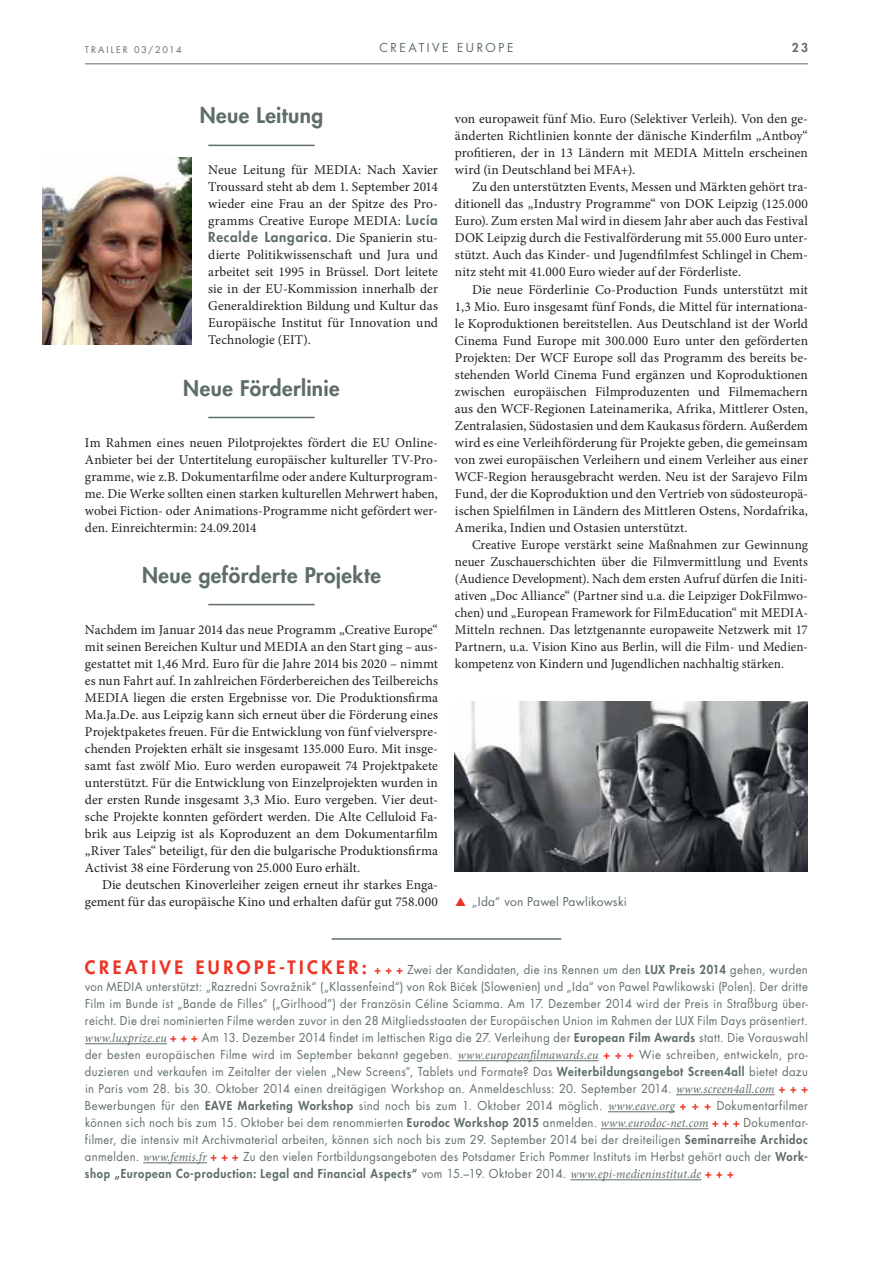
<style>
.page{position:relative;width:893px;height:1263px;background:#fff}
.page>*{position:absolute;margin:0;border:0;box-sizing:border-box;transform-origin:0 0}
.t1{font:800 21px "Futura Std";letter-spacing:.02em;color:#5e6e66}
.t2{font:13.5px/17px "Minion Pro";color:#231f20;text-align:justify}
.t3{font:12px/17px "Futura Std";letter-spacing:.035em;color:#5e6e66;text-align:justify;scale:.94 1}
.t4{font:12px "Futura Std";letter-spacing:.01em;color:#5e6e66}
.t5{font:12px "Futura Std";letter-spacing:.205em;color:#5e6e66}
.t6{font:800 12px "Futura Std";color:#5e6e66}
.t7{font:9px "Futura Std";letter-spacing:.215em;color:#5e6e66}
.s1{font-family:"Futura Std";font-weight:800;color:#5e6e66}
.s2{font-weight:800;font-size:18px;color:#ee3424}
.s3{font-weight:800;color:#ee3424}
.s4{font-weight:800}
.s5{font-weight:300;font-style:italic}
.s6{font-family:"Minion Pro";font-style:italic;font-size:12.75px}
</style>
<div class="page">
<hr style="left:85px;top:63px;width:723px;height:1px;background:#5e6e66">
<hr style="left:208px;top:145px;width:107px;height:1px;background:#5e6e66">
<hr style="left:208px;top:417px;width:107px;height:1px;background:#5e6e66">
<hr style="left:208px;top:604px;width:107px;height:1px;background:#5e6e66">
<hr style="left:332px;top:938px;width:229px;height:2px;background:#5e6e66">
<hr style="left:85px;top:1043px;width:82px;height:1px;background:#5e6e66">
<hr style="left:458px;top:1060px;width:140px;height:1px;background:#5e6e66">
<hr style="left:676px;top:1094px;width:98px;height:1px;background:#5e6e66">
<hr style="left:608px;top:1111px;width:67px;height:1px;background:#5e6e66">
<hr style="left:601px;top:1128px;width:108px;height:1px;background:#5e6e66">
<hr style="left:143px;top:1163px;width:64px;height:1px;background:#5e6e66">
<hr style="left:570px;top:1180px;width:131px;height:1px;background:#5e6e66">
<img style="left:42px;top:157px;width:149px;height:187px">
<img style="left:455px;top:702px;width:353px;height:170px">
<p class="t7" style="left:85px;top:45px;width:98px">TRAILER 03/2014</p>
<p class="t5" style="left:379px;top:42px;width:135px">CREATIVE EUROPE</p>
<p class="t6" style="left:792px;top:42px;width:18px">23</p>
<h1 class="t1" style="left:200px;top:106px;width:125px">Neue Leitung</h1>
<p class="t2" style="left:208px;top:163px;width:231px">Neue Leitung für MEDIA: Nach Xavier Troussard steht ab dem 1. September 2014 wieder eine Frau an der Spitze des Pro&shy;gramms Creative Europe MEDIA: <span class="s1">Lucía Recalde Langarica</span>. Die Spanierin stu&shy;dierte Politikwissenschaft und Jura und arbeitet seit 1995 in Brüssel. Dort leitete sie in der EU-Kommission innerhalb der Generaldirektion Bildung und Kultur das Europäische Institut für Innovation und Technologie (EIT).</p>
<h1 class="t1" style="left:183px;top:378px;width:158px">Neue Förderlinie</h1>
<p class="t2" style="left:85px;top:435px;width:354px">Im Rahmen eines neuen Pilotprojektes fördert die EU Online-Anbieter bei der Untertitelung europäischer kultureller TV-Pro&shy;gramme, wie z.B. Dokumentarfilme oder andere Kulturprogram&shy;me. Die Werke sollten einen starken kulturellen Mehrwert haben, wobei Fiction- oder Animations-Programme nicht gefördert wer&shy;den. Einreichtermin: 24.09.2014</p>
<h1 class="t1" style="left:142px;top:565px;width:240px">Neue geförderte Projekte</h1>
<p class="t2" style="left:85px;top:622px;width:355px">Nachdem im Januar 2014 das neue Programm „Creative Europe“ mit seinen Bereichen Kultur und MEDIA an den Start ging – aus&shy;gestattet mit 1,46 Mrd. Euro für die Jahre 2014 bis 2020 – nimmt es nun Fahrt auf. In zahlreichen Förderbereichen des Teilbereichs MEDIA liegen die ersten Ergebnisse vor. Die Produktionsfirma Ma.Ja.De. aus Leipzig kann sich erneut über die Förderung eines Projektpaketes freuen. Für die Entwicklung von fünf vielverspre&shy;chenden Projekten erhält sie insgesamt 135.000 Euro. Mit insge&shy;samt fast zwölf Mio. Euro werden europaweit 74 Projektpakete unterstützt. Für die Entwicklung von Einzelprojekten wurden in der ersten Runde insgesamt 3,3 Mio. Euro vergeben. Vier deut&shy;sche Projekte konnten gefördert werden. Die Alte Celluloid Fa&shy;brik aus Leipzig ist als Koproduzent an dem Dokumentarfilm „River Tales“ beteiligt, für den die bulgarische Produktionsfirma Activist 38 eine Förderung von 25.000 Euro erhält.</p>
<p class="t2" style="left:85px;top:877px;width:354px;text-align:right">Die deutschen Kinoverleiher zeigen erneut ihr starkes Enga&shy;gement für das europäische Kino und erhalten dafür gut 758.000</p>
<p class="t2" style="left:455px;top:112px;width:354px">von europaweit fünf Mio. Euro (Selektiver Verleih). Von den ge&shy;änderten Richtlinien konnte der dänische Kinderfilm „Antboy“ profitieren, der in 13 Ländern mit MEDIA Mitteln erscheinen wird (in Deutschland bei MFA+).</p>
<p class="t2" style="left:455px;top:180px;width:355px;text-indent:17px">Zu den unterstützten Events, Messen und Märkten gehört tra&shy;ditionell das „Industry Programme“ von DOK Leipzig (125.000<br>Euro). Zum ersten Mal wird in diesem Jahr aber auch das Festival DOK Leipzig durch die Festivalförderung mit 55.000 Euro unter&shy;stützt. Auch das Kinder- und Jugendfilmfest Schlingel in Chem&shy;nitz steht mit 41.000 Euro wieder auf der Förderliste.</p>
<p class="t2" style="left:455px;top:282px;width:355px;text-indent:17px">Die neue Förderlinie Co-Production Funds unterstützt mit 1,3 Mio. Euro insgesamt fünf Fonds, die Mittel für internationa&shy;le Koproduktionen bereitstellen. Aus Deutschland ist der World Cinema Fund Europe mit 300.000 Euro unter den geförderten Projekten: Der WCF Europe soll das Programm des bereits be&shy;stehenden World Cinema Fund ergänzen und Koproduktionen zwischen europäischen Filmproduzenten und Filmemachern aus den WCF-Regionen Lateinamerika, Afrika, Mittlerer Osten, Zentralasien, Südostasien und dem Kaukasus fördern. Außerdem wird es eine Verleihförderung für Projekte geben, die gemeinsam von zwei europäischen Verleihern und einem Verleiher aus einer WCF-Region herausgebracht werden. Neu ist der Sarajevo Film Fund, der die Koproduktion und den Vertrieb von südosteuropä&shy;ischen Spielfilmen in Ländern des Mittleren Ostens, Nordafrika, Amerika, Indien und Ostasien unterstützt.</p>
<p class="t2" style="left:455px;top:537px;width:355px;text-indent:17px">Creative Europe verstärkt seine Maßnahmen zur Gewinnung neuer Zuschauerschichten über die Filmvermittlung und Events (Audience Development). Nach dem ersten Aufruf dürfen die Initi&shy;ativen „Doc Alliance“ (Partner sind u.a. die Leipziger DokFilmwo&shy;chen) und „European Framework for FilmEducation“ mit MEDIA-Mitteln rechnen. Das letztgenannte europaweite Netzwerk mit 17<br>Partnern, u.a. Vision Kino aus Berlin, will die Film- und Medien&shy;kompetenz von Kindern und Jugendlichen nachhaltig stärken.</p>
<p class="t4" style="left:472px;top:896px;width:156px">„Ida“ von Pawel Pawlikowski</p>
<p class="t3" style="left:85px;top:962px;width:770px"><span class="s2">C R E AT I V E EU RO PE-TI C K E R:</span> <span class="s3">+ + +</span> Zwei der Kandidaten, die ins Rennen um den <span class="s4">LUX Preis 2014</span> gehen, wurden von MEDIA unterstützt: „Razredni Sovražnik“ („Klassenfeind“) von Rok Bic<span class="s5">ˇ</span>ek (Slowenien) und „Ida“ von Pawel Pawlikowski (Polen). Der dritte Film im Bunde ist „Bande de Filles“ („Girlhood“) der Französin Céline Sciamma. Am 17. Dezember 2014 wird der Preis in Straßburg über&shy;reicht. Die drei nominierten Filme werden zuvor in den 28 Mitgliedsstaaten der Europäischen Union im Rahmen der LUX Film Days präsentiert. <span class="s6">www.luxprize.eu</span> <span class="s3">+ + +</span> Am 13. Dezember 2014 findet im lettischen Riga die 27. Verleihung der <span class="s4">European Film Awards</span> statt. Die Vorauswahl der besten europäischen Filme wird im September bekannt gegeben. <span class="s6">www.europeanfilmawards.eu</span> <span class="s3">+ + +</span> Wie schreiben, entwickeln, pro&shy;duzieren und verkaufen im Zeitalter der vielen „New Screens“, Tablets und Formate? Das <span class="s4">Weiterbildungsangebot Screen4all</span> bietet dazu in Paris vom 28. bis 30. Oktober 2014 einen dreitägigen Workshop an. Anmeldeschluss: 20. September 2014. <span class="s6">www.screen4all.com</span> <span class="s3">+ + + </span>Bewerbungen für den <span class="s4">EAVE Marketing Workshop</span> sind noch bis zum 1. Oktober 2014 möglich. <span class="s6">www.eave.org</span> <span class="s3">+ + +</span> Dokumentarfilmer können sich noch bis zum 15. Oktober bei dem renommierten <span class="s4">Eurodoc Workshop 2015</span> anmelden. <span class="s6">www.eurodoc-net.com</span> <span class="s3">+ + +</span> Dokumentar&shy;filmer, die intensiv mit Archivmaterial arbeiten, können sich noch bis zum 29. September 2014 bei der dreiteiligen <span class="s4">Seminarreihe Archidoc </span>anmelden. <span class="s6">www.femis.fr</span> <span class="s3">+ + +</span> Zu den vielen Fortbildungsangeboten des Potsdamer Erich Pommer Instituts im Herbst gehört auch der <span class="s4">Work&shy;shop „European Co-production: Legal and Financial Aspects“</span> vom 15.–19. Oktober 2014. <span class="s6">www.epi-medieninstitut.de</span> <span class="s3">+ + +</span></p>
</div>
